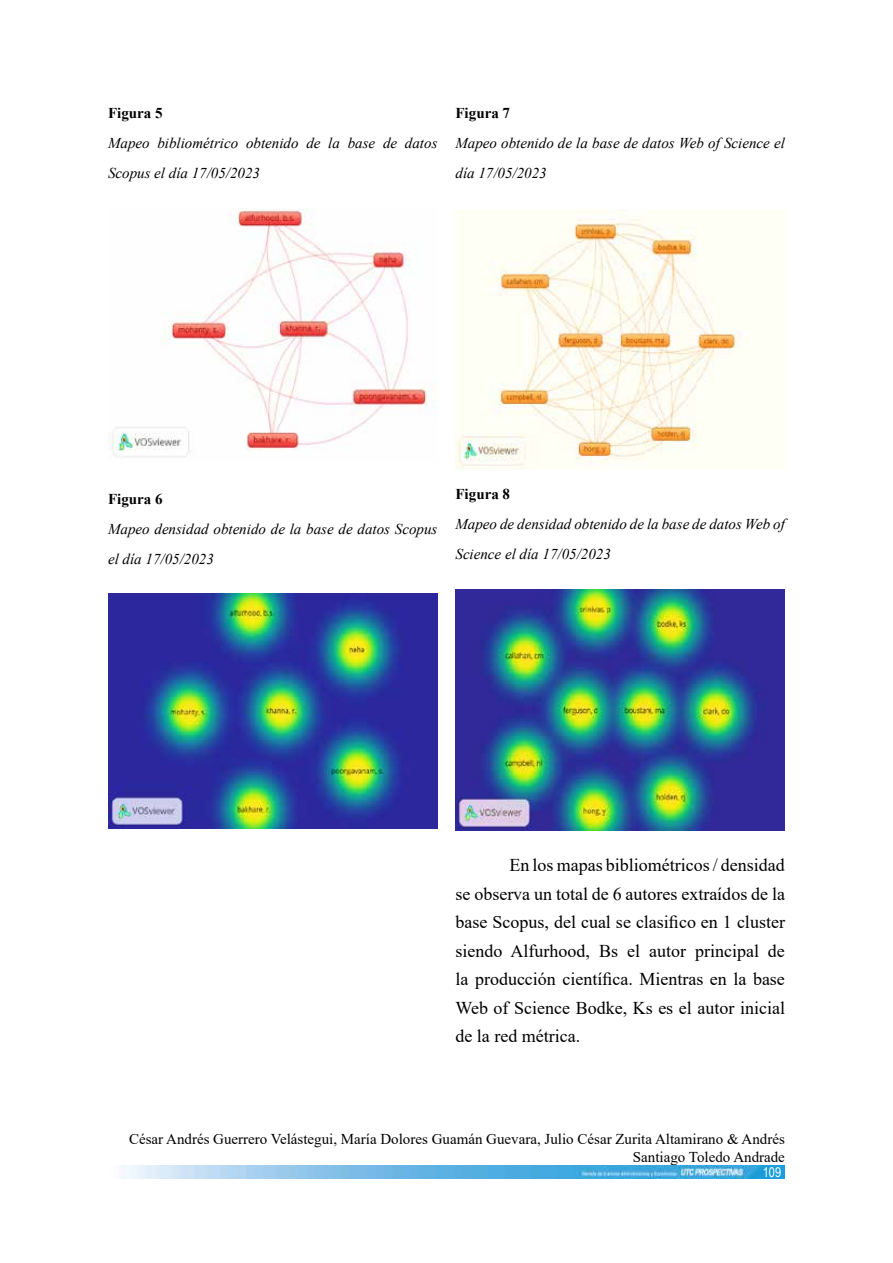
<style>
.page{position:relative;width:893px;height:1263px;background:#fff}
.page>*{position:absolute;margin:0;border:0;box-sizing:border-box;transform-origin:0 0}
.t1{font:18px/28.5px "Times New Roman";color:#000;text-align:justify}
.t2{font:italic 15px/30px "Times New Roman";color:#000}
.t3{font:15px/18px "Times New Roman";color:#000;text-align:right}
.t4{font:700 15px "Times New Roman";color:#000}
.t5{font:13.5px "Arial Narrow";color:#fff}
</style>
<div class="page">
<img style="left:125px;top:1165px;width:660px;height:14px">
<img style="left:108px;top:208px;width:329px;height:250px">
<img style="left:108px;top:594px;width:329px;height:234px">
<img style="left:455px;top:209px;width:294px;height:260px">
<img style="left:455px;top:589px;width:330px;height:241px">
<p class="t4" style="left:108px;top:102px;width:56px">Figura 5</p>
<p class="t2" style="left:108px;top:128px;width:331px">Mapeo bibliométrico obtenido de la base de datos<br>Scopus el día 17/05/2023</p>
<p class="t4" style="left:455px;top:102px;width:56px">Figura 7</p>
<p class="t2" style="left:455px;top:128px;width:331px">Mapeo obtenido de la base de datos Web of Science el día 17/05/2023</p>
<p class="t4" style="left:108px;top:488px;width:56px">Figura 6</p>
<p class="t2" style="left:108px;top:513px;width:331px">Mapeo densidad obtenido de la base de datos Scopus el día 17/05/2023</p>
<p class="t4" style="left:455px;top:483px;width:56px">Figura 8</p>
<p class="t2" style="left:455px;top:509px;width:331px">Mapeo de densidad obtenido de la base de datos Web of<br>Science el día 17/05/2023</p>
<p class="t1" style="left:455px;top:850px;width:331px;text-indent:54px">En los mapas bibliométricos / densidad se observa un total de 6 autores extraídos de la base Scopus, del cual se clasifico en 1 cluster siendo Alfurhood, Bs el autor principal de la producción científica. Mientras en la base Web of Science Bodke, Ks es el autor inicial de la red métrica.</p>
<p class="t3" style="left:129px;top:1129px;width:657px">César Andrés Guerrero Velástegui, María Dolores Guamán Guevara, Julio César Zurita Altamirano &amp; Andrés<br>Santiago Toledo Andrade</p>
<p class="t5" style="left:763px;top:1162px;width:20px">109</p>
</div>
